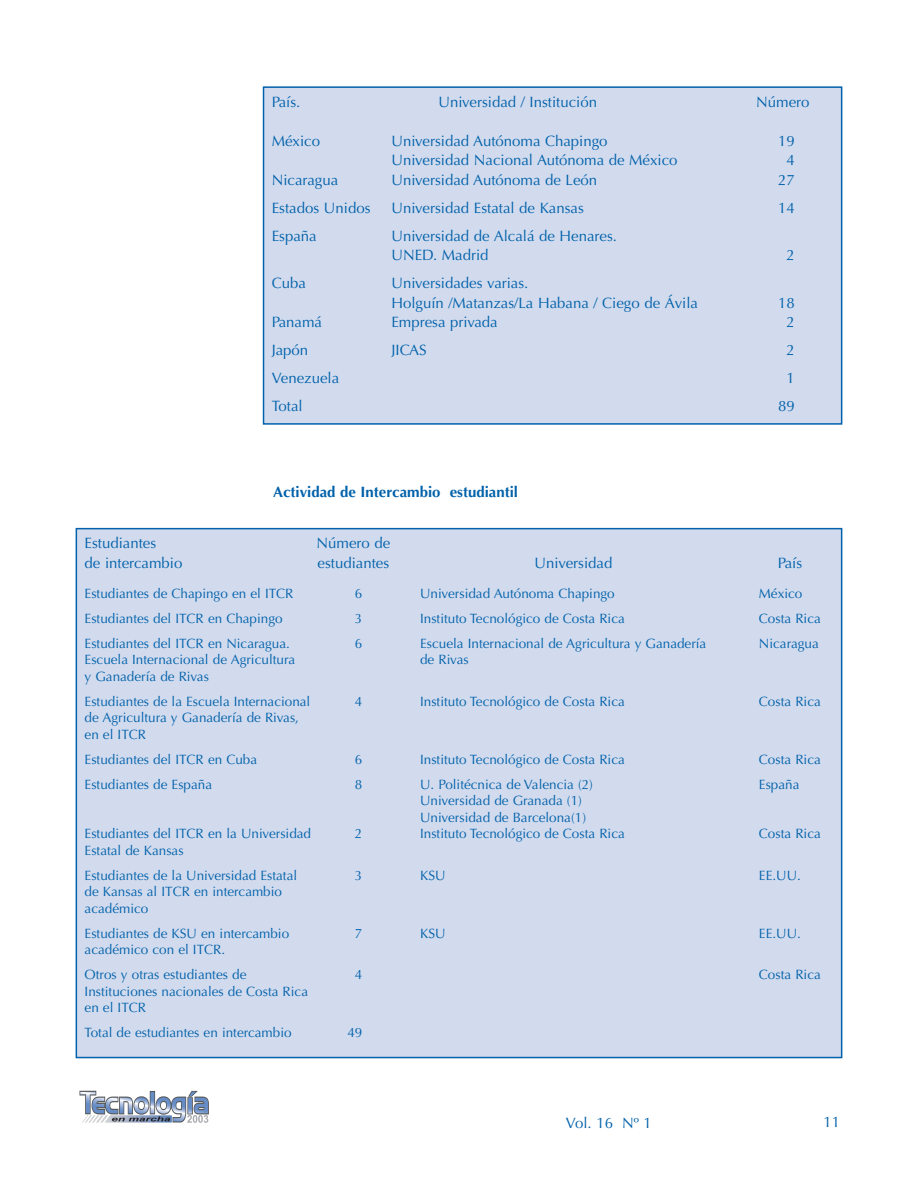
<style>
.page{position:relative;width:918px;height:1188px;background:#fff}
.page>*{position:absolute;margin:0;border:0;box-sizing:border-box;transform-origin:0 0}
.t1{font:15px/19.5px "Optima";color:#0161aa}
.t2{font:700 15px "Optima";color:#0161aa}
.t3{font:13.5px/16.5px "Optima";color:#0161aa}
</style>
<div class="page">
<svg style="left:79px;top:1091px;width:130px;height:32px"></svg>
<div style="left:264px;top:87px;width:578px;height:337px;background:#d2dbee"></div>
<div style="left:263px;top:86px;width:579px;height:339px;border:2px solid #0161aa"></div>
<div style="left:76px;top:529px;width:766px;height:529px;background:#d2dbee"></div>
<p class="t1" style="left:272px;top:93px;width:30px">País.</p>
<p class="t1" style="left:438px;top:93px;width:160px">Universidad / Institución</p>
<p class="t1" style="left:756px;top:93px;width:55px">Número</p>
<p class="t1" style="left:272px;top:132px;width:50px">México</p>
<p class="t1" style="left:391px;top:132px;width:218px">Universidad Autónoma Chapingo</p>
<p class="t1" style="left:778px;top:132px;width:18px">19</p>
<p class="t1" style="left:391px;top:152px;width:288px">Universidad Nacional Autónoma de México</p>
<p class="t1" style="left:787px;top:152px;width:10px">4</p>
<p class="t1" style="left:272px;top:171px;width:68px">Nicaragua</p>
<p class="t1" style="left:391px;top:171px;width:207px">Universidad Autónoma de León</p>
<p class="t1" style="left:778px;top:171px;width:18px">27</p>
<p class="t1" style="left:272px;top:199px;width:100px">Estados Unidos</p>
<p class="t1" style="left:391px;top:199px;width:194px">Universidad Estatal de Kansas</p>
<p class="t1" style="left:778px;top:199px;width:18px">14</p>
<p class="t1" style="left:272px;top:227px;width:47px">España</p>
<p class="t1" style="left:391px;top:227px;width:227px">Universidad de Alcalá de Henares.<br>UNED. Madrid</p>
<p class="t1" style="left:787px;top:247px;width:10px">2</p>
<p class="t1" style="left:272px;top:275px;width:36px">Cuba</p>
<p class="t1" style="left:391px;top:275px;width:308px">Universidades varias.<br>Holguín /Matanzas/La Habana / Ciego de Ávila</p>
<p class="t1" style="left:778px;top:294px;width:18px">18</p>
<p class="t1" style="left:272px;top:314px;width:52px">Panamá</p>
<p class="t1" style="left:391px;top:314px;width:108px">Empresa privada</p>
<p class="t1" style="left:787px;top:314px;width:10px">2</p>
<p class="t1" style="left:272px;top:342px;width:38px">Japón</p>
<p class="t1" style="left:391px;top:342px;width:37px">JICAS</p>
<p class="t1" style="left:787px;top:342px;width:10px">2</p>
<p class="t1" style="left:272px;top:370px;width:69px">Venezuela</p>
<p class="t1" style="left:787px;top:370px;width:10px">1</p>
<p class="t1" style="left:272px;top:398px;width:33px">Total</p>
<p class="t1" style="left:778px;top:398px;width:18px">89</p>
<p class="t2" style="left:273px;top:485px;width:247px">Actividad de Intercambio estudiantil</p>
<p class="t1" style="left:85px;top:535px;width:73px">Estudiantes</p>
<p class="t1" style="left:317px;top:535px;width:75px">Número de</p>
<p class="t1" style="left:85px;top:554px;width:99px">de intercambio</p>
<p class="t1" style="left:318px;top:554px;width:73px">estudiantes</p>
<p class="t1" style="left:535px;top:554px;width:79px">Universidad</p>
<p class="t1" style="left:778px;top:554px;width:26px">País</p>
<p class="t3" style="left:85px;top:586px;width:210px">Estudiantes de Chapingo en el ITCR</p>
<p class="t3" style="left:355px;top:586px;width:9px">6</p>
<p class="t3" style="left:420px;top:586px;width:196px">Universidad Autónoma Chapingo</p>
<p class="t3" style="left:759px;top:586px;width:45px">México</p>
<p class="t3" style="left:85px;top:611px;width:200px">Estudiantes del ITCR en Chapingo</p>
<p class="t3" style="left:355px;top:611px;width:9px">3</p>
<p class="t3" style="left:420px;top:611px;width:206px">Instituto Tecnológico de Costa Rica</p>
<p class="t3" style="left:759px;top:611px;width:63px">Costa Rica</p>
<p class="t3" style="left:85px;top:636px;width:207px">Estudiantes del ITCR en Nicaragua.</p>
<p class="t3" style="left:355px;top:636px;width:9px">6</p>
<p class="t3" style="left:420px;top:636px;width:288px">Escuela Internacional de Agricultura y Ganadería</p>
<p class="t3" style="left:759px;top:636px;width:61px">Nicaragua</p>
<p class="t3" style="left:85px;top:653px;width:212px">Escuela Internacional de Agricultura</p>
<p class="t3" style="left:420px;top:653px;width:50px">de Rivas</p>
<p class="t3" style="left:85px;top:665px;width:227px;line-height:25px">y Ganadería de Rivas<br>Estudiantes de la Escuela Internacional</p>
<p class="t3" style="left:355px;top:694px;width:9px">4</p>
<p class="t3" style="left:420px;top:694px;width:206px">Instituto Tecnológico de Costa Rica</p>
<p class="t3" style="left:759px;top:694px;width:63px">Costa Rica</p>
<p class="t3" style="left:85px;top:711px;width:216px">de Agricultura y Ganadería de Rivas, en el ITCR</p>
<p class="t3" style="left:85px;top:752px;width:174px">Estudiantes del ITCR en Cuba</p>
<p class="t3" style="left:355px;top:752px;width:9px">6</p>
<p class="t3" style="left:420px;top:752px;width:206px">Instituto Tecnológico de Costa Rica</p>
<p class="t3" style="left:759px;top:752px;width:63px">Costa Rica</p>
<p class="t3" style="left:85px;top:777px;width:129px">Estudiantes de España</p>
<p class="t3" style="left:355px;top:777px;width:9px">8</p>
<p class="t3" style="left:420px;top:777px;width:174px">U. Politécnica de Valencia (2)</p>
<p class="t3" style="left:759px;top:777px;width:42px">España</p>
<p class="t3" style="left:420px;top:794px;width:167px">Universidad de Granada (1)<br>Universidad de Barcelona(1)</p>
<p class="t3" style="left:85px;top:827px;width:228px">Estudiantes del ITCR en la Universidad</p>
<p class="t3" style="left:355px;top:827px;width:9px">2</p>
<p class="t3" style="left:420px;top:827px;width:206px">Instituto Tecnológico de Costa Rica</p>
<p class="t3" style="left:759px;top:827px;width:63px">Costa Rica</p>
<p class="t3" style="left:85px;top:839px;width:214px;line-height:25px">Estatal de Kansas<br>Estudiantes de la Universidad Estatal</p>
<p class="t3" style="left:355px;top:868px;width:9px">3</p>
<p class="t3" style="left:420px;top:868px;width:27px">KSU</p>
<p class="t3" style="left:759px;top:868px;width:44px">EE.UU.</p>
<p class="t3" style="left:85px;top:885px;width:199px">de Kansas al ITCR en intercambio académico</p>
<p class="t3" style="left:85px;top:926px;width:206px">Estudiantes de KSU en intercambio</p>
<p class="t3" style="left:355px;top:926px;width:9px">7</p>
<p class="t3" style="left:420px;top:926px;width:27px">KSU</p>
<p class="t3" style="left:759px;top:926px;width:44px">EE.UU.</p>
<p class="t3" style="left:85px;top:939px;width:163px;line-height:25px">académico con el ITCR.<br>Otros y otras estudiantes de</p>
<p class="t3" style="left:355px;top:968px;width:9px">4</p>
<p class="t3" style="left:759px;top:968px;width:63px">Costa Rica</p>
<p class="t3" style="left:85px;top:984px;width:225px">Instituciones nacionales de Costa Rica en el ITCR</p>
<p class="t3" style="left:85px;top:1026px;width:209px">Total de estudiantes en intercambio</p>
<p class="t3" style="left:347px;top:1026px;width:17px">49</p>
<p class="t1" style="left:566px;top:1114px;width:87px">Vol. 16 Nº 1</p>
<p class="t1" style="left:824px;top:1113px;width:18px">11</p>
</div>
